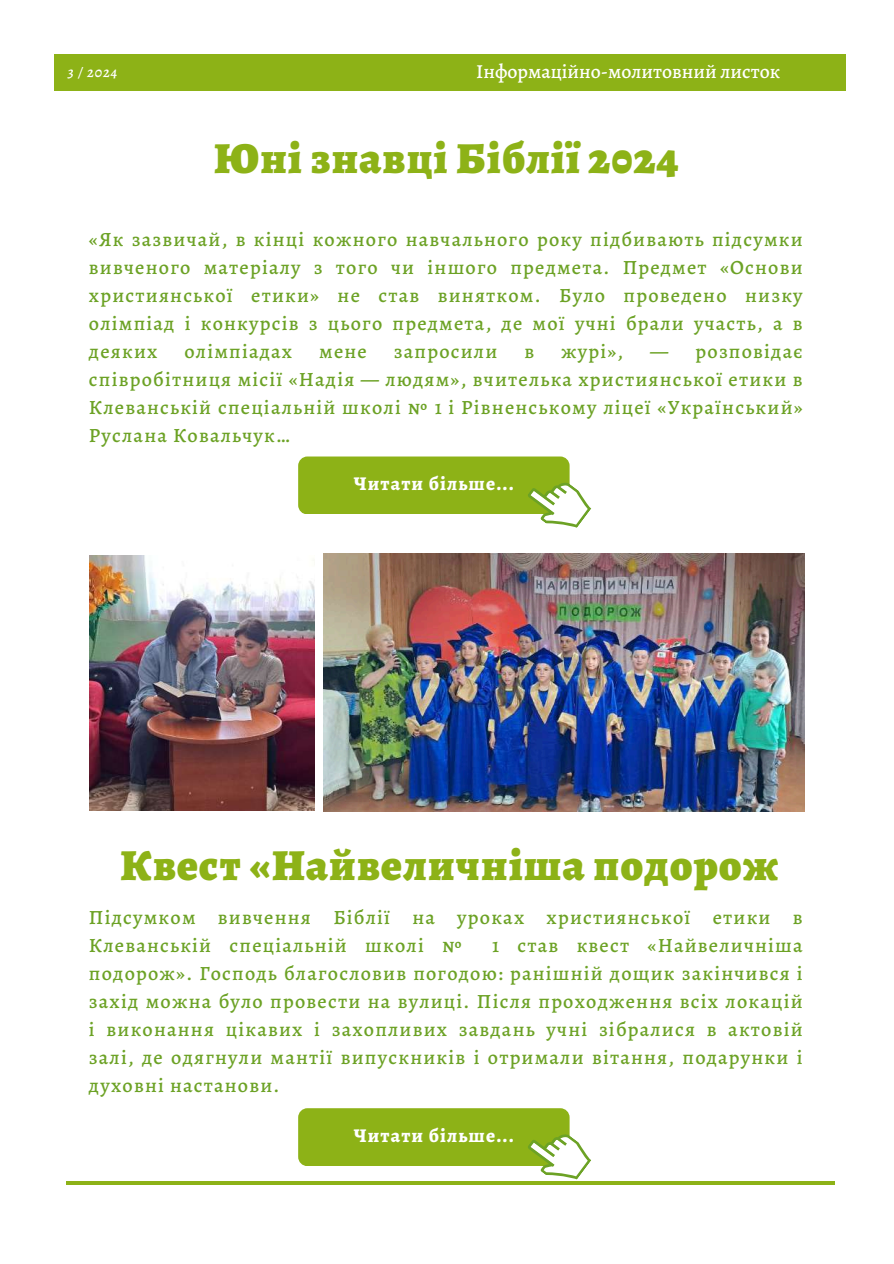
<style>
.page{position:relative;width:894px;height:1264px;background:#fff}
.page>*{position:absolute;margin:0;border:0;box-sizing:border-box;transform-origin:0 0}
.t1{font:900 44.25px "Alegreya";letter-spacing:.03em;color:#8db217}
.t2{font:500 20.25px/28px "Alegreya";letter-spacing:.06em;color:#6ca225;text-align:justify}
.t3{font:500 19.8px "Alegreya";color:#fff}
.t4{font:800 19.5px "Alegreya";letter-spacing:.06em;color:#fff}
.t5{font:italic 500 14.85px "Alegreya";color:#fff}
</style>
<div class="page">
<div style="left:54px;top:54px;width:791px;height:36px;background:#8db217"></div>
<hr style="left:66px;top:1181px;width:768px;height:3px;background:#8db217">
<div style="left:298px;top:456px;width:271px;height:58px;background:#8db217;border-radius:9px"></div>
<svg style="left:528px;top:467px;width:64px;height:61px"></svg>
<div style="left:298px;top:1108px;width:271px;height:58px;background:#8db217;border-radius:9px"></div>
<svg style="left:520px;top:1119px;width:75px;height:66px"></svg>
<img style="left:89px;top:555px;width:225px;height:255px">
<img style="left:323px;top:553px;width:480px;height:258px">
<p class="t5" style="left:68px;top:62px;width:51px">3 / 2024</p>
<p class="t3" style="left:476px;top:58px;width:305px">Інформаційно-молитовний листок</p>
<h1 class="t1" style="left:214px;top:128px;width:466px">Юні знавці Біблії 2024</h1>
<p class="t2" style="left:89px;top:225px;width:715px">«Як зазвичай, в кінці кожного навчального року підбивають підсумки вивченого матеріалу з того чи іншого предмета. Предмет «Основи християнської етики» не став винятком. Було проведено низку олімпіад і конкурсів з цього предмета, де мої учні брали участь, а в деяких</p>
<p class="t2" style="left:89px;top:337px;width:715px;text-indent:561px">— розповідає співробітниця місії «Надія — людям», вчителька християнської етики в Клеванській спеціальній школі № 1 і Рівненському ліцеї «Український» Руслана Ковальчук…</p>
<p class="t2" style="left:184px;top:337px;width:109px">олімпіадах</p>
<p class="t2" style="left:319px;top:337px;width:49px">мене</p>
<p class="t2" style="left:394px;top:337px;width:105px">запросили</p>
<p class="t2" style="left:524px;top:337px;width:11px">в</p>
<p class="t2" style="left:561px;top:337px;width:64px">журі»,</p>
<p class="t4" style="left:354px;top:470px;width:161px">Читати більше...</p>
<h1 class="t1" style="left:121px;top:834px;width:659px">Квест «Найвеличніша подорож</h1>
<p class="t2" style="left:89px;top:903px;width:715px">Підсумком вивчення Біблії на уроках християнської етики в<br>Клеванській спеціальній школі №</p>
<p class="t2" style="left:89px;top:931px;width:715px;text-indent:403px">1 став квест «Найвеличніша подорож». Господь благословив погодою: ранішній дощик закінчився і захід можна було провести на вулиці. Після проходження всіх локацій і виконання цікавих і захопливих завдань учні зібралися в актовій залі, де одягнули мантії випускників і отримали вітання, подарунки і духовні настанови.</p>
<p class="t4" style="left:354px;top:1122px;width:161px">Читати більше...</p>
</div>
